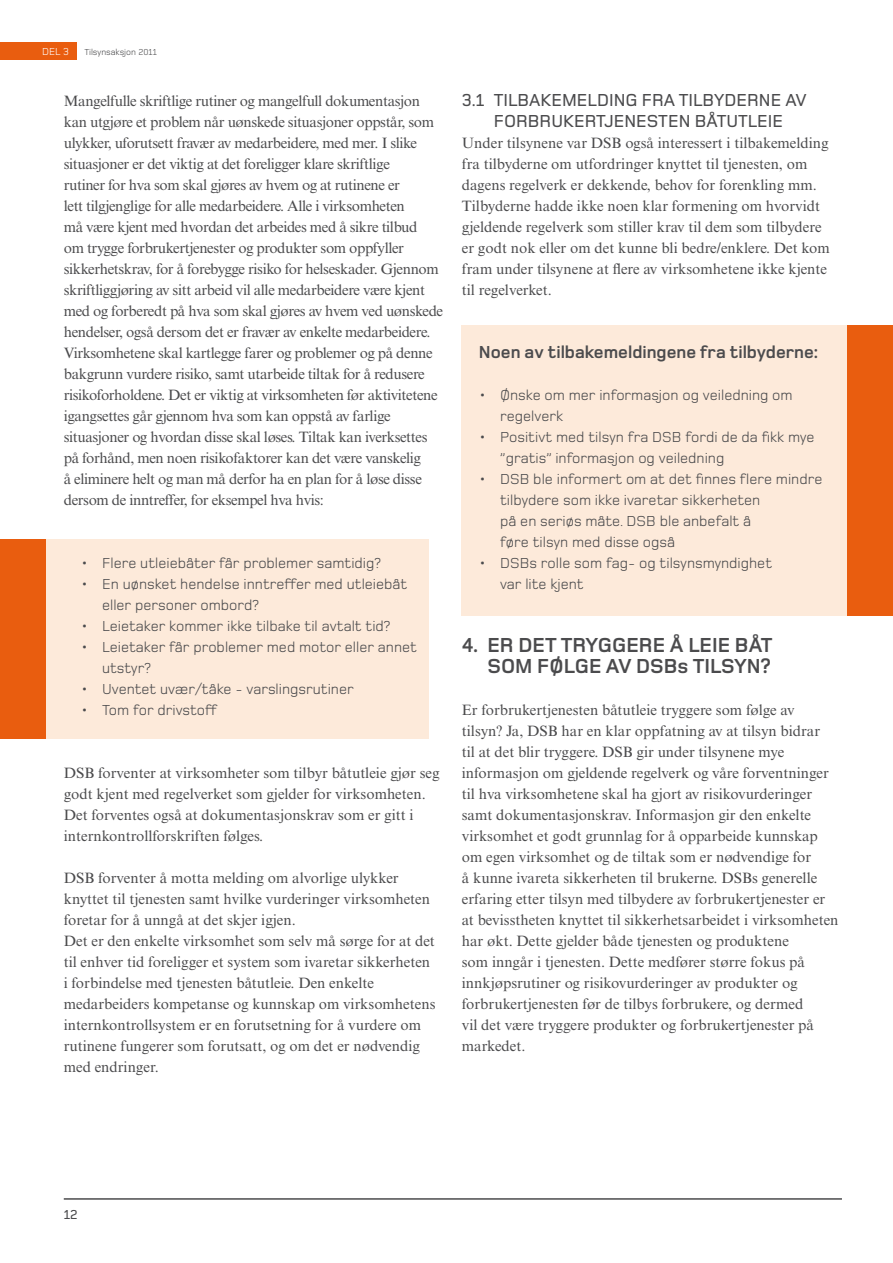
<style>
.page{position:relative;width:893px;height:1263px;background:#fff}
.page>*{position:absolute;margin:0;border:0;box-sizing:border-box;transform-origin:0 0}
.t1{font:700 21px/21px "Foundry Monoline";color:#4b4b4d;text-align:right}
.t2{font:500 18px/21px "Foundry Monoline";color:#4b4b4d;text-align:center}
.t3{font:700 18px "Foundry Monoline";color:#4b4b4d}
.t4{font:15px/21px "Times New Roman MT Std";color:#4b4b4d}
.t5{font:15px/21px "Times New Roman MT Std";letter-spacing:-.025em;color:#4b4b4d}
.t6{font:15px/21px "Foundry Monoline";color:#4b4b4d}
.t7{font:500 13.5px "Foundry Monoline";color:#4b4b4d}
.t8{font:10.5px "Foundry Monoline";color:#fff}
.t9{font:9px "Foundry Monoline";color:#4b4b4d}
</style>
<div class="page">
<hr style="left:64px;top:1198px;width:778px;height:2px;background:#4b4b4d">
<div style="left:0;top:43px;width:77px;height:17px;background:#e95d0f"></div>
<div style="left:25px;top:539px;width:404px;height:199px;background:#fdeada"></div>
<div style="left:462px;top:325px;width:404px;height:291px;background:#fdeada"></div>
<div style="left:0;top:539px;width:45px;height:199px;background:#e95d0f"></div>
<div style="left:848px;top:325px;width:45px;height:291px;background:#e95d0f"></div>
<p class="t8" style="left:42px;top:46px;width:29px">DEL 3</p>
<p class="t9" style="left:84px;top:47px;width:74px">Tilsynsaksjon 2011</p>
<p class="t5" style="left:64px;top:90px;width:381px">Mangelfulle skriftlige rutiner og mangelfull dokumentasjon kan utgjøre et problem når uønskede situasjoner oppstår, som ulykker, uforutsett fravær av medarbeidere, med mer. I slike situasjoner er det viktig at det foreligger klare skriftlige<br>rutiner for hva som skal gjøres av hvem og at rutinene er<br>lett tilgjenglige for alle medarbeidere. Alle i virksomheten<br>må være kjent med hvordan det arbeides med å sikre tilbud<br>om trygge forbrukertjenester og produkter som oppfyller sikkerhetskrav, for å forebygge risiko for helseskader. Gjennom skriftliggjøring av sitt arbeid vil alle medarbeidere være kjent med og forberedt på hva som skal gjøres av hvem ved uønskede hendelser, også dersom det er fravær av enkelte medarbeidere.<br>Virksomhetene skal kartlegge farer og problemer og på denne bakgrunn vurdere risiko, samt utarbeide tiltak for å redusere risikoforholdene. Det er viktig at virksomheten før aktivitetene igangsettes går gjennom hva som kan oppstå av farlige situasjoner og hvordan disse skal løses. Tiltak kan iverksettes på forhånd, men noen risikofaktorer kan det være vanskelig<br>å eliminere helt og man må derfor ha en plan for å løse disse dersom de inntreffer, for eksempel hva hvis:</p>
<p class="t6" style="left:81px;top:553px;width:302px">• Flere utleiebåter får problemer samtidig?</p>
<p class="t6" style="left:102px;top:574px;width:307px;text-indent:-21px">• En uønsket hendelse inntreffer med utleiebåt eller personer ombord?</p>
<p class="t6" style="left:81px;top:616px;width:311px">• Leietaker kommer ikke tilbake til avtalt tid?</p>
<p class="t6" style="left:102px;top:637px;width:316px;text-indent:-21px">• Leietaker får problemer med motor eller annet utstyr?</p>
<p class="t6" style="left:81px;top:679px;width:274px">• Uventet uvær/tåke - varslingsrutiner</p>
<p class="t6" style="left:81px;top:700px;width:138px">• Tom for drivstoff</p>
<p class="t4" style="left:64px;top:762px;width:377px">DSB forventer at virksomheter som tilbyr båtutleie gjør seg godt kjent med regelverket som gjelder for virksomheten.<br>Det forventes også at dokumentasjonskrav som er gitt i internkontrollforskriften følges.</p>
<p class="t4" style="left:64px;top:867px;width:373px">DSB forventer å motta melding om alvorlige ulykker knyttet til tjenesten samt hvilke vurderinger virksomheten foretar for å unngå at det skjer igjen.<br>Det er den enkelte virksomhet som selv må sørge for at det til enhver tid foreligger et system som ivaretar sikkerheten i forbindelse med tjenesten båtutleie. Den enkelte medarbeiders kompetanse og kunnskap om virksomhetens internkontrollsystem er en forutsetning for å vurdere om rutinene fungerer som forutsatt, og om det er nødvendig med endringer.</p>
<p class="t2" style="left:462px;top:90px;width:346px">3.1 TILBAKEM ELDING FRA TILBYDERNE AV<br>FORBRUKERTJENESTEN BÅTUTLEIE</p>
<p class="t4" style="left:462px;top:132px;width:369px">Under tilsynene var DSB også interessert i tilbakemelding fra tilbyderne om utfordringer knyttet til tjenesten, om dagens regelverk er dekkende, behov for forenkling mm.<br>Tilbyderne hadde ikke noen klar formening om hvorvidt gjeldende regelverk som stiller krav til dem som tilbydere er godt nok eller om det kunne bli bedre/enklere. Det kom fram under tilsynene at flere av virksomhetene ikke kjente til regelverket.</p>
<p class="t3" style="left:479px;top:343px;width:341px">Noen av tilbakemeldingene fra tilbyderne:</p>
<p class="t6" style="left:500px;top:385px;width:294px;text-indent:-21px">• Ønske om mer informasjon og veiledning om regelverk</p>
<p class="t6" style="left:500px;top:427px;width:316px;text-indent:-21px">• Positivt med tilsyn fra DSB fordi de da fikk mye ”gratis” informasjon og veiledning</p>
<p class="t6" style="left:500px;top:469px;width:324px;text-indent:-21px">• DSB ble informert om at det finnes flere mindre tilbydere som ikke ivaretar sikkerheten<br>på en seriøs måte. DSB ble anbefalt å<br>føre tilsyn med disse også</p>
<p class="t6" style="left:500px;top:553px;width:273px;text-indent:-21px">• DSBs rolle som fag- og tilsynsmyndighet var lite kjent</p>
<h1 class="t1" style="left:487px;top:635px;width:285px">tryggere å leie båt<br>som følge av DSBs ti lsyn?</h1>
<p class="t4" style="left:462px;top:699px;width:378px">Er forbrukertjenesten båtutleie tryggere som følge av tilsyn? Ja, DSB har en klar oppfatning av at tilsyn bidrar<br>til at det blir tryggere. DSB gir under tilsynene mye informasjon om gjeldende regelverk og våre forventninger til hva virksomhetene skal ha gjort av risikovurderinger samt dokumentasjonskrav. Informasjon gir den enkelte virksomhet et godt grunnlag for å opparbeide kunnskap om egen virksomhet og de tiltak som er nødvendige for<br>å kunne ivareta sikkerheten til brukerne. DSBs generelle erfaring etter tilsyn med tilbydere av forbrukertjenester er at bevisstheten knyttet til sikkerhetsarbeidet i virksomheten har økt. Dette gjelder både tjenesten og produktene<br>som inngår i tjenesten. Dette medfører større fokus på innkjøpsrutiner og risikovurderinger av produkter og forbrukertjenesten før de tilbys forbrukere, og dermed<br>vil det være tryggere produkter og forbrukertjenester på markedet.</p>
<h1 class="t1" style="left:462px;top:635px;width:70px">4. Er det</h1>
<p class="t7" style="left:64px;top:1207px;width:15px">12</p>
</div>
